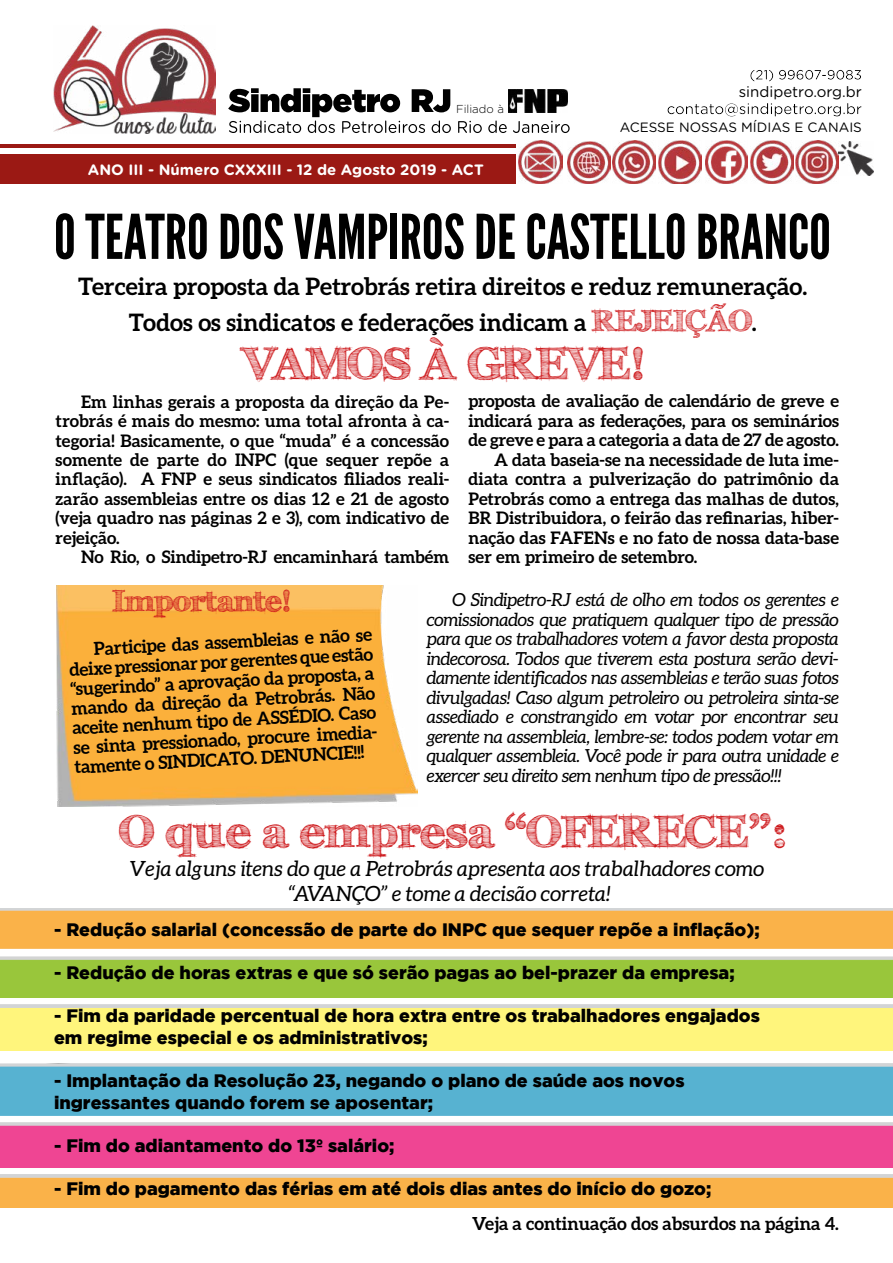
<style>
.page{position:relative;width:893px;height:1263px;background:#fff}
.page>*{position:absolute;margin:0;border:0;box-sizing:border-box;transform-origin:0 0}
.t1{font:61.5px "League Gothic";color:#000}
.t2{font:700 45px "FFF Tusj";color:#cd171a}
.t3{font:700 30px "FFF Tusj";color:#cd171a}
.t4{font:700 24px/36px "Aleo";color:#000;text-align:center}
.t5{font:italic 21px/25.2px "Aleo";color:#000;text-align:center}
.t6{font:italic 18px/19.5px "Aleo";letter-spacing:-.02em;color:#000;text-align:justify}
.t7{font:900 18px/21.6px "Gotham";color:#000}
.t8{font:700 18px/19.5px "Aleo";color:#000}
.t9{font:700 17.25px/19.5px "Aleo";color:#000;text-align:justify}
.t10{font:700 15px "Gotham Rounded";color:#fff}
.t11{font:15px "Gotham Rounded";color:#000}
.t12{font:13.5px "Gotham Rounded";color:#000}
.t13{font:300 11.55px "Gotham Rounded";color:#000}
.s1{font-family:"FFF Tusj";font-size:30px;color:#cd171a}
</style>
<div class="page">
<img style="left:0;top:1175px;width:893px;height:33px">
<img style="left:0;top:1122px;width:893px;height:46px">
<img style="left:0;top:1063px;width:893px;height:52px">
<img style="left:0;top:956px;width:893px;height:41px">
<div style="left:0;top:909px;width:893px;height:39px;background:#fab249"></div>
<div style="left:0;top:154px;width:515px;height:30px;background:#9b1914"></div>
<hr style="left:0;top:144px;width:515px;height:3px;background:#9b1914">
<svg style="left:228px;top:88px;width:342px;height:45px"></svg>
<img style="left:508px;top:90px;width:60px;height:23px">
<img style="left:53px;top:26px;width:162px;height:108px">
<div style="left:649px;top:89px;width:231px;height:32px;background:#000;opacity:.44"></div>
<div style="left:729px;top:56px;width:149px;height:30px;background:#000;opacity:.44"></div>
<img style="left:567px;top:141px;width:43px;height:43px">
<img style="left:613px;top:141px;width:43px;height:43px">
<img style="left:519px;top:141px;width:43px;height:43px">
<img style="left:705px;top:141px;width:43px;height:43px">
<img style="left:658px;top:141px;width:44px;height:43px">
<img style="left:795px;top:141px;width:43px;height:43px">
<img style="left:750px;top:141px;width:43px;height:43px">
<img style="left:839px;top:142px;width:34px;height:34px">
<img style="left:56px;top:585px;width:362px;height:222px">
<p class="t13" style="left:456px;top:102px;width:49px">Filiado à</p>
<p class="t10" style="left:88px;top:159px;width:397px">ANO III - Número CXXXIII - 12 de Agosto 2019 - ACT</p>
<p class="t11" style="left:739px;top:81px;width:125px">sindipetro.org.br</p>
<p class="t12" style="left:620px;top:118px;width:244px">ACESSE NOSSAS MÍDIAS E CANAIS</p>
<h1 class="t1" style="left:54px;top:202px;width:778px">O TEATRO DOS VAMPIROS DE CASTELLO BRANCO</h1>
<h3 class="t4" style="left:78px;top:268px;width:731px">Terceira proposta da Petrobrás retira direitos e reduz remuneração.<br>Todos os sindicatos e federações indicam a <span class="s1">REJEIÇÃO</span>.</h3>
<h2 class="t2" style="left:243px;top:336px;width:404px">VAMOS À GREVE!</h2>
<p class="t9" style="left:56px;top:391px;width:395px;text-indent:26px">Em linhas gerais a proposta da direção da Pe&shy;trobrás é mais do mesmo: uma total afronta à ca&shy;tegoria! Basicamente, o que “muda” é a concessão somente de parte do INPC (que sequer repõe a inflação). A FNP e seus sindicatos filiados reali&shy;zarão assembleias entre os dias 12 e 21 de agosto (veja quadro nas páginas 2 e 3), com indicativo de rejeição.</p>
<p class="t9" style="left:81px;top:547px;width:369px">No Rio, o Sindipetro-RJ encaminhará também</p>
<p class="t9" style="left:469px;top:391px;width:372px">proposta de avaliação de calendário de greve e</p>
<p class="t9" style="left:469px;top:411px;width:372px">indicará para as federações, para os seminários</p>
<p class="t9" style="left:469px;top:430px;width:372px">de greve e para a categoria a data de 27 de agosto.</p>
<p class="t9" style="left:494px;top:450px;width:346px">A data baseia-se na necessidade de luta ime-</p>
<p class="t9" style="left:469px;top:469px;width:372px">diata contra a pulverização do patrimônio da</p>
<p class="t9" style="left:469px;top:489px;width:372px">Petrobrás como a entrega das malhas de dutos,</p>
<p class="t9" style="left:469px;top:508px;width:372px">BR Distribuidora, o feirão das refinarias, hiber-</p>
<p class="t9" style="left:469px;top:528px;width:372px">nação das FAFENs e no fato de nossa data-base</p>
<p class="t9" style="left:469px;top:547px;width:230px">ser em primeiro de setembro.</p>
<h3 class="t3" style="left:112px;top:583px;width:181px">Importante!</h3>
<p class="t8" style="left:68px;top:640px;width:309px;text-indent:26px;rotate:-3deg">Participe das assembleias e não se deixe pressionar por gerentes que estão “sugerindo” a aprovação da proposta, a mando da direção da Petrobrás. Não aceite nenhum tipo de ASSÉDIO. Caso se sinta pressionado, procure imedia&shy;tamente o SINDICATO. DENUNCIE!!!</p>
<p class="t6" style="left:427px;top:590px;width:414px;text-indent:26px">O Sindipetro-RJ está de olho em todos os gerentes e comissionados que pratiquem qualquer tipo de pressão para que os trabalhadores votem a favor desta proposta indecorosa. Todos que tiverem esta postura serão devi&shy;damente identificados nas assembleias e terão suas fotos divulgadas! Caso algum petroleiro ou petroleira sinta-se assediado e constrangido em votar por encontrar seu gerente na assembleia, lembre-se: todos podem votar em qualquer assembleia. Você pode ir para outra unidade e exercer seu direito sem nenhum tipo de pressão!!!</p>
<h2 class="t2" style="left:120px;top:804px;width:669px">O que a empresa “OFERECE”:</h2>
<p class="t5" style="left:130px;top:855px;width:636px">Veja alguns itens do que a Petrobrás apresenta aos trabalhadores como “AVANÇO” e tome a decisão correta!</p>
<p class="t7" style="left:54px;top:918px;width:707px">- Redução salarial (concessão de parte do INPC que sequer repõe a inflação);</p>
<p class="t7" style="left:54px;top:961px;width:682px">- Redução de horas extras e que só serão pagas ao bel-prazer da empresa;</p>
<p class="t7" style="left:54px;top:1004px;width:707px">- Fim da paridade percentual de hora extra entre os trabalhadores engajados em regime especial e os administrativos;</p>
<p class="t7" style="left:54px;top:1069px;width:632px">- Implantação da Resolução 23, negando o plano de saúde aos novos ingressantes quando forem se aposentar;</p>
<p class="t7" style="left:54px;top:1134px;width:342px">- Fim do adiantamento do 13º salário;</p>
<p class="t7" style="left:54px;top:1177px;width:659px">- Fim do pagamento das férias em até dois dias antes do início do gozo;</p>
<p class="t8" style="left:472px;top:1213px;width:368px">Veja a continuação dos absurdos na página 4.</p>
</div>
